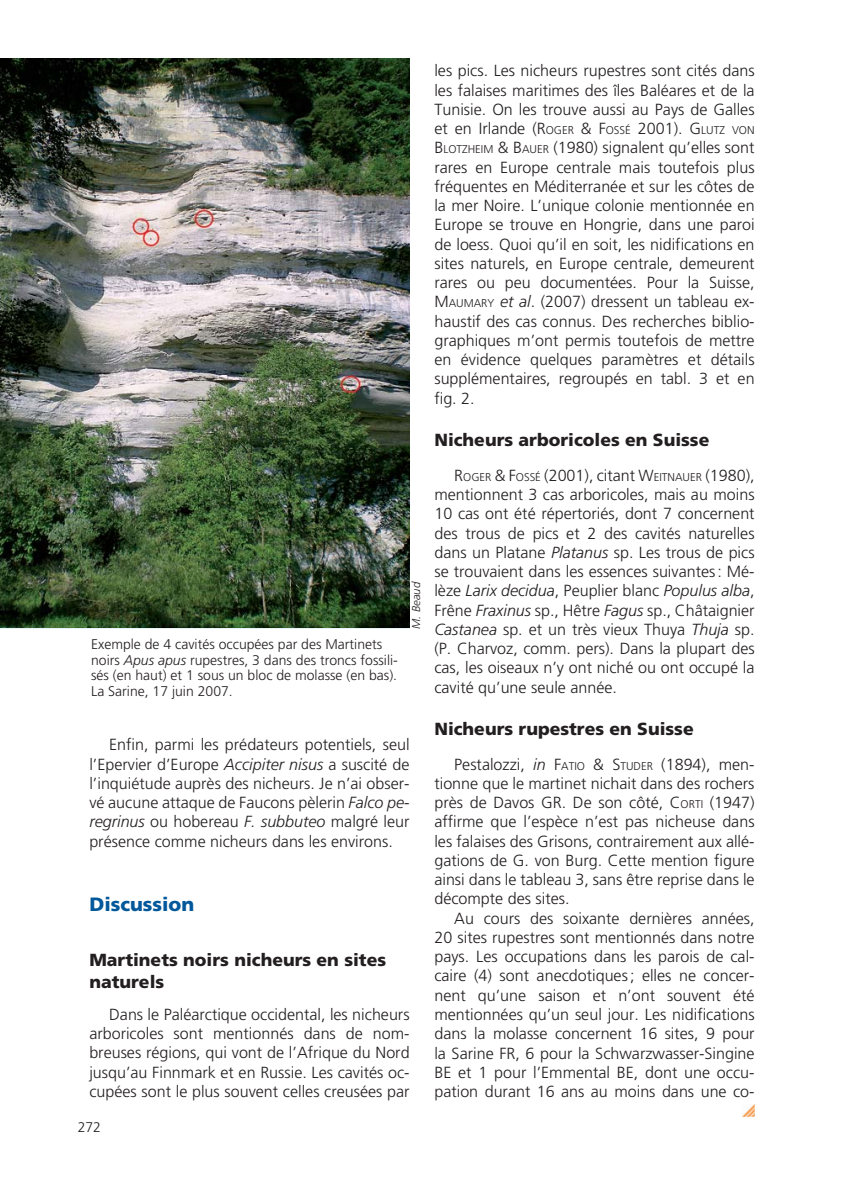
<style>
.page{position:relative;width:844px;height:1191px;background:#fff}
.page>*{position:absolute;margin:0;border:0;box-sizing:border-box;transform-origin:0 0}
.t1{font:900 19.25px "Frutiger";color:#00589b}
.t2{font:900 17.5px/22.8px "Frutiger";color:#231f20}
.t3{font:300 16.1px/19.2px "Frutiger";color:#231f20;text-align:justify}
.t4{font:300 14px/15.4px "Frutiger";color:#231f20}
.t5{font:300 14px "Frutiger";color:#231f20}
.t6{font:italic 300 11.38px "Frutiger";color:#231f20}
.s1{font-style:italic}
.s2{font-style:inherit}
.s3{font-size:11.2px}
</style>
<div class="page">
<svg style="left:742px;top:1104px;width:12px;height:12px"></svg>
<img style="left:0;top:58px;width:409px;height:569px">
<p class="t4" style="left:91px;top:638px;width:308px">Exemple de 4 cavités occupées par des Martinets noirs <span class="s1">Apus apus</span> rupestres, 3 dans des troncs fossili&shy;sés (en haut) et 1 sous un bloc de molasse (en bas).<br>La Sarine, 17 juin 2007.</p>
<p class="t6" style="left:411px;top:628px;width:48px;rotate:-90deg">M. Beaud</p>
<p class="t3" style="left:89px;top:736px;width:321px;text-indent:20px">Enfin, parmi les prédateurs potentiels, seul l’Epervier d’Europe <span class="s1">Accipiter nisus</span> a suscité de l’inquiétude auprès des nicheurs. Je n’ai obser&shy;vé aucune attaque de Faucons pèlerin <span class="s1">Falco pe&shy;regrinus</span> ou hobereau <span class="s1">F. subbuteo</span> malgré leur présence comme nicheurs dans les environs.</p>
<p class="t1" style="left:89px;top:897px;width:106px">Discussion</p>
<p class="t2" style="left:89px;top:949px;width:298px">Martinets noirs nicheurs en sites naturels</p>
<p class="t3" style="left:89px;top:1006px;width:322px;text-indent:20px">Dans le Paléarctique occidental, les nicheurs arboricoles sont mentionnés dans de nom&shy;breuses régions, qui vont de l’Afrique du Nord jusqu’au Finnmark et en Russie. Les cavités oc&shy;cupées sont le plus souvent celles creusées par</p>
<p class="t5" style="left:78px;top:1122px;width:25px">272</p>
<p class="t3" style="left:434px;top:62px;width:322px">les pics. Les nicheurs rupestres sont cités dans les falaises maritimes des îles Baléares et de la Tunisie. On les trouve aussi au Pays de Galles et en Irlande (<span class="s2">R</span><span class="s3">OGER</span> <span class="s2">&amp; F</span><span class="s3">OSSÉ</span> 2001). <span class="s2">G</span><span class="s3">LUTZ VON </span><span class="s2">B</span><span class="s3">LOTZHEIM</span> <span class="s2">&amp; B</span><span class="s3">AUER</span> (1980) signalent qu’elles sont rares en Europe centrale mais toutefois plus fréquentes en Méditerranée et sur les côtes de la mer Noire. L’unique colonie mentionnée en Europe se trouve en Hongrie, dans une paroi de loess. Quoi qu’il en soit, les nidifications en sites naturels, en Europe centrale, demeurent rares ou peu documentées. Pour la Suisse, <span class="s2">M</span><span class="s3">AUMARY</span> <span class="s1">et al</span>. (2007) dressent un tableau ex&shy;haustif des cas connus. Des recherches biblio&shy;graphiques m’ont permis toutefois de mettre en évidence quelques paramètres et détails supplémentaires, regroupés en tabl. 3 et en fig. 2.</p>
<p class="t2" style="left:434px;top:429px;width:276px">Nicheurs arboricoles en Suisse</p>
<p class="t3" style="left:434px;top:467px;width:322px;text-indent:20px"><span class="s2">R</span><span class="s3">OGER</span> <span class="s2">&amp; F</span><span class="s3">OSSÉ</span> (2001), citant <span class="s2">W</span><span class="s3">EITNAUER</span> (1980), mentionnent 3 cas arboricoles, mais au moins 10 cas ont été répertoriés, dont 7 concernent des trous de pics et 2 des cavités naturelles dans un Platane <span class="s1">Platanus</span> sp. Les trous de pics se trouvaient dans les essences suivantes : Mé&shy;lèze <span class="s1">Larix decidua</span>, Peuplier blanc <span class="s1">Populus alba</span>, Frêne <span class="s1">Fraxinus</span> sp., Hêtre <span class="s1">Fagus</span> sp., Châtaignier <span class="s1">Castanea</span> sp. et un très vieux Thuya <span class="s1">Thuja</span> sp. (P. Charvoz, comm. pers). Dans la plupart des cas, les oiseaux n’y ont niché ou ont occupé la cavité qu’une seule année.</p>
<p class="t2" style="left:434px;top:718px;width:261px">Nicheurs rupestres en Suisse</p>
<p class="t3" style="left:434px;top:755px;width:321px;text-indent:20px">Pestalozzi, <span class="s1">in</span> <span class="s2">F</span><span class="s3">ATIO</span> <span class="s2">&amp; S</span><span class="s3">TUDER</span> (1894), men&shy;tionne que le martinet nichait dans des rochers près de Davos GR. De son côté, <span class="s2">C</span><span class="s3">ORTI</span> (1947) affirme que l’espèce n’est pas nicheuse dans les falaises des Grisons, contrairement aux allé&shy;gations de G. von Burg. Cette mention figure ainsi dans le tableau 3, sans être reprise dans le décompte des sites.</p>
<p class="t3" style="left:434px;top:909px;width:322px;text-indent:20px">Au cours des soixante dernières années, 20 sites rupestres sont mentionnés dans notre pays. Les occupations dans les parois de cal&shy;caire (4) sont anecdotiques ; elles ne concer&shy;nent qu’une saison et n’ont souvent été mentionnées qu’un seul jour. Les nidifications dans la molasse concernent 16 sites, 9 pour la Sarine FR, 6 pour la Schwarzwasser-Singine BE et 1 pour l’Emmental BE, dont une occu&shy;pation durant 16 ans au moins dans une co-</p>
</div>
